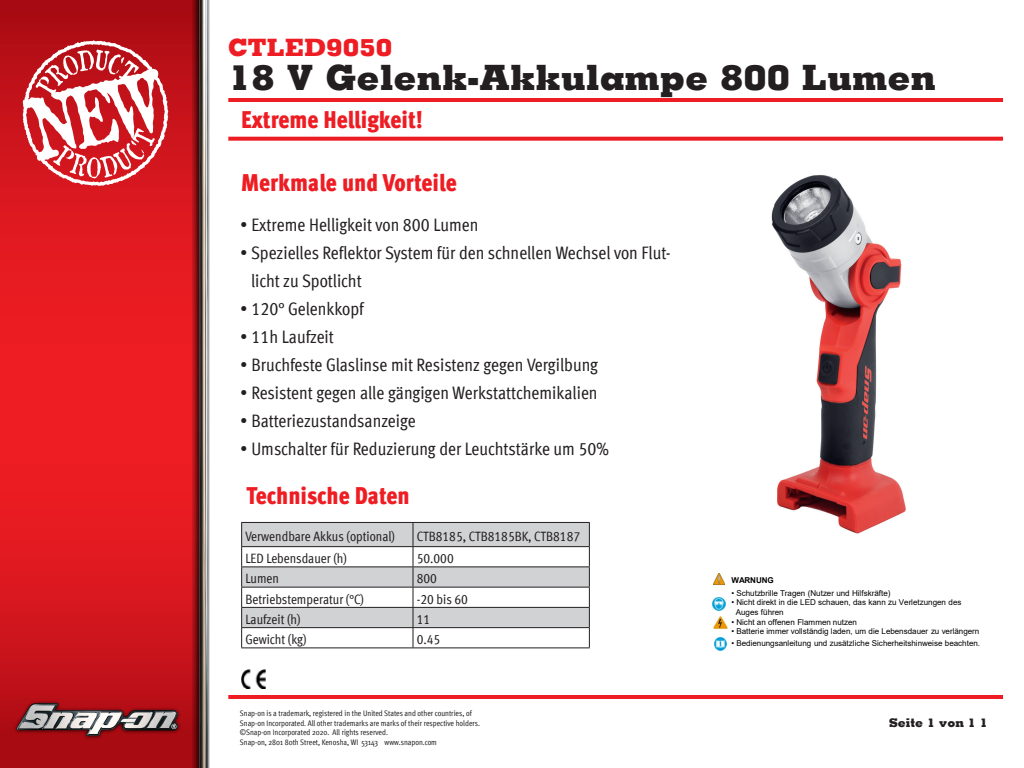
<style>
.page{position:relative;width:1024px;height:768px;background:#fff}
.page>*{position:absolute;margin:0;border:0;box-sizing:border-box;transform-origin:0 0}
.t1{font:800 35px "Memphis LT";color:#231f20}
.t2{font:24px "Meta Cond Black LF";color:#ee1d23}
.t3{font:800 24px "Memphis LT";color:#ee1d23}
.t4{font:18px/28px "Meta Cond Book LF";color:#231f20}
.t5{font:13.5px "Meta Cond Book LF";color:#231f20}
.t6{font:800 12px "Memphis LT";color:#231f20}
.t7{font:8px/9.6px "Arial";letter-spacing:-.005em;color:#000}
.t8{font:8px/9.6px "Meta Cond";color:#231f20}
.t9{font:700 8px "Arial";letter-spacing:-.005em;color:#000}
</style>
<div class="page">
<svg style="left:0;top:0;width:192px;height:643px;background:#de191f"></svg>
<svg style="left:21px;top:39px;width:149px;height:149px"></svg>
<img style="left:0;top:643px;width:192px;height:125px">
<svg style="left:192px;top:0;width:2px;height:768px;background:#b31218"></svg>
<img style="left:194px;top:0;width:16px;height:768px">
<hr style="left:228px;top:695px;width:775px;height:4px;background:#ee1d23">
<svg style="left:228px;top:137px;width:775px;height:4px;background:#ef2e34"></svg>
<hr style="left:228px;top:98px;width:775px;height:4px;background:#ee1d23">
<img style="left:241px;top:669px;width:24px;height:19px">
<img style="left:771px;top:175px;width:135px;height:359px">
<svg style="left:242px;top:523px;width:347px;height:104px;fill:#d1d2d4"></svg>
<hr style="left:241px;top:522px;width:172px;height:1px;background:#231f20">
<hr style="left:413px;top:522px;width:177px;height:1px;background:#231f20">
<hr style="left:241px;top:546px;width:172px;height:1px;background:#231f20">
<hr style="left:413px;top:546px;width:177px;height:1px;background:#231f20">
<hr style="left:241px;top:567px;width:172px;height:1px;background:#231f20">
<hr style="left:413px;top:567px;width:177px;height:1px;background:#231f20">
<hr style="left:241px;top:587px;width:172px;height:1px;background:#231f20">
<hr style="left:413px;top:587px;width:177px;height:1px;background:#231f20">
<hr style="left:241px;top:607px;width:172px;height:1px;background:#231f20">
<hr style="left:413px;top:607px;width:177px;height:1px;background:#231f20">
<hr style="left:241px;top:627px;width:172px;height:1px;background:#231f20">
<svg style="left:241px;top:523px;width:1px;height:125px"></svg>
<hr style="left:413px;top:627px;width:177px;height:1px;background:#231f20">
<svg style="left:413px;top:523px;width:1px;height:125px"></svg>
<svg style="left:589px;top:523px;width:1px;height:125px"></svg>
<hr style="left:241px;top:648px;width:172px;height:1px;background:#231f20">
<hr style="left:413px;top:648px;width:177px;height:1px;background:#231f20">
<svg style="left:714px;top:573px;width:10px;height:11px"></svg>
<svg style="left:713px;top:598px;width:12px;height:12px"></svg>
<img style="left:713px;top:616px;width:14px;height:12px">
<svg style="left:714px;top:638px;width:13px;height:12px"></svg>
<p class="t3" style="left:228px;top:32px;width:166px">CTLED9050</p>
<p class="t1" style="left:228px;top:55px;width:709px">18 V Gelenk-Akkulampe 800 Lumen</p>
<p class="t2" style="left:241px;top:105px;width:183px">Extreme Helligkeit!</p>
<p class="t2" style="left:241px;top:169px;width:217px">Merkmale und Vorteile</p>
<p class="t4" style="left:240px;top:211px;width:240px">• Extreme Helligkeit von 800 Lumen</p>
<p class="t4" style="left:251px;top:239px;width:421px;text-indent:-11px">• Spezielles Reflektor System für den schnellen Wechsel von Flut&shy;licht zu Spotlicht</p>
<p class="t4" style="left:240px;top:295px;width:125px">• 120° Gelenkkopf</p>
<p class="t4" style="left:240px;top:323px;width:95px">• 11h Laufzeit</p>
<p class="t4" style="left:240px;top:351px;width:359px">• Bruchfeste Glaslinse mit Resistenz gegen Vergilbung</p>
<p class="t4" style="left:240px;top:379px;width:359px">• Resistent gegen alle gängigen Werkstattchemikalien</p>
<p class="t4" style="left:240px;top:407px;width:177px">• Batteriezustandsanzeige</p>
<p class="t4" style="left:240px;top:435px;width:370px">• Umschalter für Reduzierung der Leuchtstärke um 50%</p>
<p class="t2" style="left:247px;top:481px;width:165px">Technische Daten</p>
<p class="t5" style="left:245px;top:528px;width:151px">Verwendbare Akkus (optional)</p>
<p class="t5" style="left:417px;top:528px;width:165px">CTB8185, CTB8185BK, CTB8187</p>
<p class="t5" style="left:245px;top:551px;width:103px">LED Lebensdauer (h)</p>
<p class="t5" style="left:417px;top:551px;width:39px">50.000</p>
<p class="t5" style="left:245px;top:571px;width:35px">Lumen</p>
<p class="t5" style="left:417px;top:571px;width:22px">800</p>
<p class="t5" style="left:245px;top:591px;width:120px">Betriebstemperatur (°C)</p>
<p class="t5" style="left:417px;top:591px;width:53px">-20 bis 60</p>
<p class="t5" style="left:245px;top:611px;width:57px">Laufzeit (h)</p>
<p class="t5" style="left:417px;top:611px;width:15px">11</p>
<p class="t5" style="left:245px;top:632px;width:63px">Gewicht (kg)</p>
<p class="t5" style="left:417px;top:632px;width:25px">0.45</p>
<p class="t8" style="left:240px;top:708px;width:242px">Snap-on is a trademark, registered in the United States and other countries, of<br>Snap-on Incorporated. All other trademarks are marks of their respective holders. ©Snap-on Incorporated 2020. All rights reserved.</p>
<p class="t8" style="left:240px;top:737px;width:199px">Snap-on, 2801 80th Street, Kenosha, WI 53143 www.snapon.com</p>
<p class="t9" style="left:731px;top:574px;width:44px">WARNUNG</p>
<p class="t7" style="left:731px;top:588px;width:161px">• Schutzbrille Tragen (Nutzer und Hilfskräfte)</p>
<p class="t7" style="left:736px;top:598px;width:227px;text-indent:-4px">• Nicht direkt in die LED schauen, das kann zu Verletzungen des<br>Auges führen</p>
<p class="t7" style="left:731px;top:617px;width:127px">• Nicht an offenen Flammen nutzen</p>
<p class="t7" style="left:731px;top:627px;width:250px">• Batterie immer vollständig laden, um die Lebensdauer zu verlängern</p>
<p class="t7" style="left:731px;top:639px;width:250px">• Bedienungsanleitung und zusätzliche Sicherheitshinweise beachten.</p>
<p class="t6" style="left:889px;top:715px;width:100px">Seite 1 von 1 1</p>
</div>
